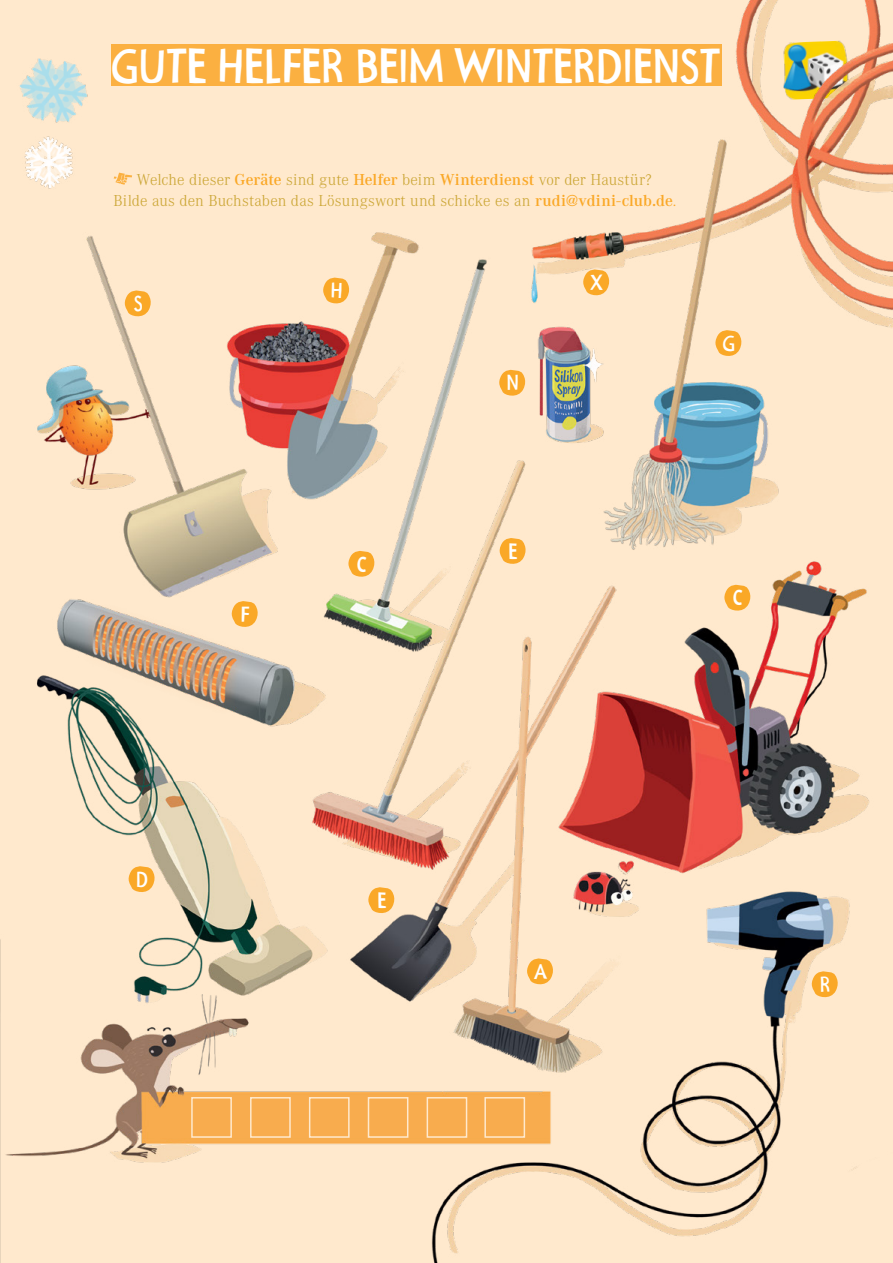
<style>
.page{position:relative;width:893px;height:1263px;background:#fff}
.page>*{position:absolute;margin:0;border:0;box-sizing:border-box;transform-origin:0 0}
.t1{font:48px "Frutimex Condensed";letter-spacing:-.005em;color:#fff}
.t2{font:21.6px "Frutimex Condensed";color:#fff}
.t3{font:300 16.5px/21px "Corporate A Pro";letter-spacing:.005em;color:#cca737;text-align:center}
.s1{font-weight:600;color:#faa827}
.s2{color:#faa827}
</style>
<div class="page">
<img style="left:0;top:0;width:893px;height:1263px">
<svg style="left:126px;top:866px;width:32px;height:30px"></svg>
<svg style="left:366px;top:887px;width:31px;height:30px"></svg>
<svg style="left:320px;top:277px;width:32px;height:30px"></svg>
<svg style="left:809px;top:971px;width:32px;height:30px"></svg>
<svg style="left:229px;top:601px;width:32px;height:30px"></svg>
<svg style="left:580px;top:269px;width:32px;height:30px"></svg>
<svg style="left:122px;top:290px;width:32px;height:30px"></svg>
<svg style="left:713px;top:330px;width:32px;height:30px"></svg>
<svg style="left:346px;top:550px;width:32px;height:30px"></svg>
<svg style="left:722px;top:584px;width:32px;height:30px"></svg>
<svg style="left:497px;top:537px;width:32px;height:30px"></svg>
<svg style="left:524px;top:958px;width:32px;height:30px"></svg>
<div style="left:191px;top:1097px;width:41px;height:41px;border:2px solid #ffe9cd"></div>
<div style="left:250px;top:1097px;width:41px;height:41px;border:2px solid #ffe9cd"></div>
<div style="left:309px;top:1097px;width:41px;height:41px;border:2px solid #ffe9cd"></div>
<div style="left:368px;top:1097px;width:40px;height:41px;border:2px solid #ffe9cd"></div>
<div style="left:427px;top:1097px;width:40px;height:41px;border:2px solid #ffe9cd"></div>
<div style="left:484px;top:1097px;width:41px;height:41px;border:2px solid #ffe9cd"></div>
<svg style="left:496px;top:369px;width:32px;height:30px"></svg>
<svg style="left:114px;top:173px;width:18px;height:12px"></svg>
<div style="left:111px;top:44px;width:610px;height:42px;background:#fbb041"></div>
<h1 class="t1" style="left:111px;top:36px;width:610px">GUTE HELFER BEIM WINTERDIENST</h1>
<p class="t3" style="left:114px;top:169px;width:564px">Welche dieser <span class="s1">Geräte</span> sind gute <span class="s1">Helfer</span> beim <span class="s1">Winterdienst</span> vor der Haustür?<br>Bilde aus den Buchstaben das Lösungswort und schicke es an <span class="s1">rudi@vdini-club.de</span><span class="s2">.</span></p>
<h2 class="t2" style="left:134px;top:290px;width:11px">S</h2>
<h2 class="t2" style="left:331px;top:277px;width:13px">H</h2>
<h2 class="t2" style="left:241px;top:601px;width:10px">F</h2>
<h2 class="t2" style="left:356px;top:550px;width:12px">C</h2>
<h2 class="t2" style="left:506px;top:369px;width:14px">N</h2>
<h2 class="t2" style="left:509px;top:537px;width:11px">E</h2>
<h2 class="t2" style="left:591px;top:269px;width:13px">X</h2>
<h2 class="t2" style="left:723px;top:330px;width:14px">G</h2>
<h2 class="t2" style="left:732px;top:584px;width:12px">C</h2>
<h2 class="t2" style="left:136px;top:866px;width:14px">D</h2>
<h2 class="t2" style="left:377px;top:887px;width:11px">E</h2>
<h2 class="t2" style="left:534px;top:958px;width:14px">A</h2>
<h2 class="t2" style="left:820px;top:971px;width:12px">R</h2>
</div>
